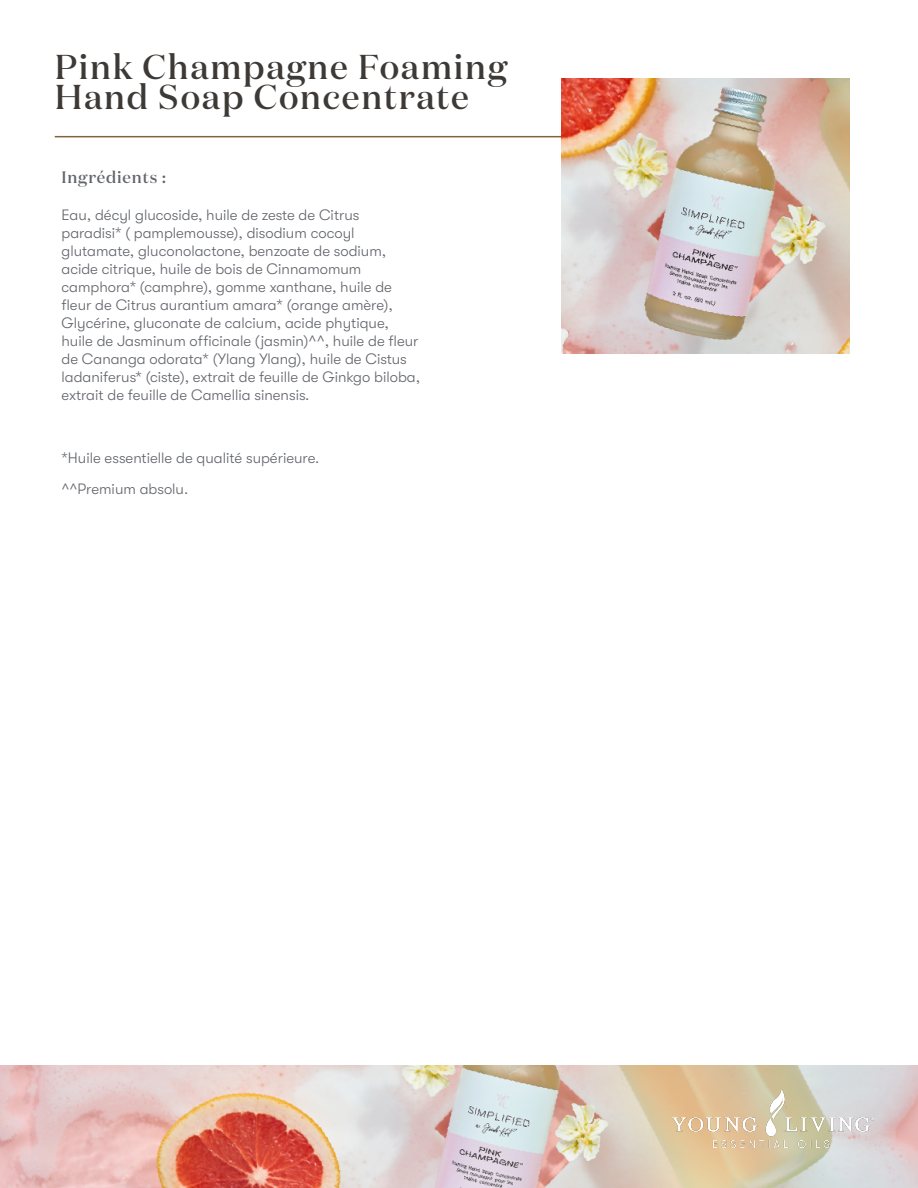
<style>
.page{position:relative;width:918px;height:1188px;background:#fff}
.page>*{position:absolute;margin:0;border:0;box-sizing:border-box;transform-origin:0 0}
.t1{font:500 34.5px/30px "Domaine Display";letter-spacing:.05em;color:#3d3936}
.t2{font:500 16.5px "Domaine Display";letter-spacing:.05em;color:#61646a}
.t3{font:300 15px/18px "GT Walsheim Pro";color:#61646a}
</style>
<div class="page">
<img style="left:0;top:1066px;width:918px;height:122px">
<hr style="left:55px;top:136px;width:544px;height:1px;background:#80623b">
<img style="left:562px;top:78px;width:287px;height:276px">
<img style="left:673px;top:1090px;width:200px;height:58px">
<h1 class="t1" style="left:55px;top:51px;width:454px">Pink Champagne Foaming<br>Hand Soap Concentrate</h1>
<p class="t2" style="left:62px;top:167px;width:106px">Ingrédients :</p>
<p class="t3" style="left:62px;top:206px;width:360px">Eau, décyl glucoside, huile de zeste de Citrus paradisi* ( pamplemousse), disodium cocoyl glutamate, gluconolactone, benzoate de sodium, acide citrique, huile de bois de Cinnamomum camphora* (camphre), gomme xanthane, huile de fleur de Citrus aurantium amara* (orange amère), Glycérine, gluconate de calcium, acide phytique, huile de Jasminum officinale (jasmin)^^, huile de fleur de Cananga odorata* (Ylang Ylang), huile de Cistus ladaniferus* (ciste), extrait de feuille de Ginkgo biloba, extrait de feuille de Camellia sinensis.</p>
<p class="t3" style="left:62px;top:442px;width:259px;line-height:31.5px">*Huile essentielle de qualité supérieure. ^^Premium absolu.</p>
</div>
